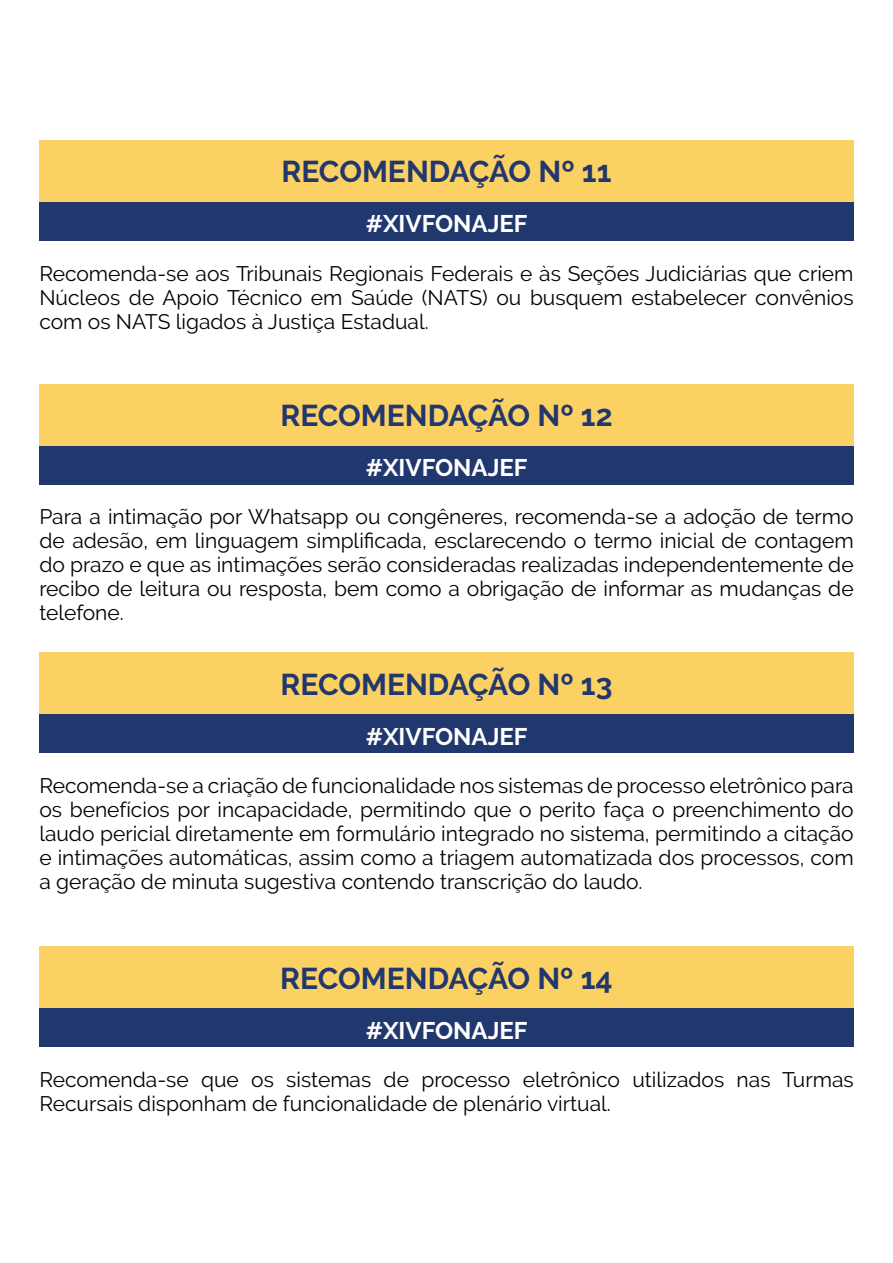
<style>
.page{position:relative;width:893px;height:1263px;background:#fff}
.page>*{position:absolute;margin:0;border:0;box-sizing:border-box;transform-origin:0 0}
.t1{font:700 30px "Raleway";color:#22376d}
.t2{font:700 24px "Raleway";color:#fff}
.t3{font:21px/24px "Raleway";color:#020203;text-align:justify}
</style>
<div class="page">
<div style="left:39px;top:140px;width:815px;height:62px;background:#fcd163"></div>
<div style="left:39px;top:384px;width:815px;height:61px;background:#fcd163"></div>
<div style="left:39px;top:653px;width:815px;height:61px;background:#fcd163"></div>
<div style="left:39px;top:946px;width:815px;height:62px;background:#fcd163"></div>
<div style="left:39px;top:202px;width:815px;height:39px;background:#21386e"></div>
<div style="left:39px;top:445px;width:815px;height:39px;background:#21386e"></div>
<div style="left:39px;top:714px;width:815px;height:39px;background:#21386e"></div>
<div style="left:39px;top:1008px;width:815px;height:39px;background:#21386e"></div>
<h1 class="t1" style="left:281px;top:155px;width:332px">RECOMENDAÇÃO Nº 11</h1>
<p class="t2" style="left:366px;top:210px;width:163px">#XIVFONAJEF</p>
<p class="t3" style="left:39px;top:261px;width:816px">Recomenda-se aos Tribunais Regionais Federais e às Seções Judiciárias que criem Núcleos de Apoio Técnico em Saúde (NATS) ou busquem estabelecer convênios com os NATS ligados à Justiça Estadual.</p>
<h1 class="t1" style="left:280px;top:398px;width:334px">RECOMENDAÇÃO Nº 12</h1>
<p class="t2" style="left:366px;top:454px;width:163px">#XIVFONAJEF</p>
<p class="t3" style="left:39px;top:505px;width:816px">Para a intimação por Whatsapp ou congêneres, recomenda-se a adoção de termo de adesão, em linguagem simplificada, esclarecendo o termo inicial de contagem do prazo e que as intimações serão consideradas realizadas independentemente de recibo de leitura ou resposta, bem como a obrigação de informar as mudanças de telefone.</p>
<h1 class="t1" style="left:280px;top:667px;width:333px">RECOMENDAÇÃO Nº 13</h1>
<p class="t2" style="left:366px;top:722px;width:163px">#XIVFONAJEF</p>
<p class="t3" style="left:39px;top:773px;width:816px">Recomenda-se a criação de funcionalidade nos sistemas de processo eletrônico para os benefícios por incapacidade, permitindo que o perito faça o preenchimento do laudo pericial diretamente em formulário integrado no sistema, permitindo a citação e intimações automáticas, assim como a triagem automatizada dos processos, com a geração de minuta sugestiva contendo transcrição do laudo.</p>
<h1 class="t1" style="left:280px;top:961px;width:334px">RECOMENDAÇÃO Nº 14</h1>
<p class="t2" style="left:366px;top:1016px;width:163px">#XIVFONAJEF</p>
<p class="t3" style="left:39px;top:1067px;width:816px">Recomenda-se que os sistemas de processo eletrônico utilizados nas Turmas<br>Recursais disponham de funcionalidade de plenário virtual.</p>
</div>
